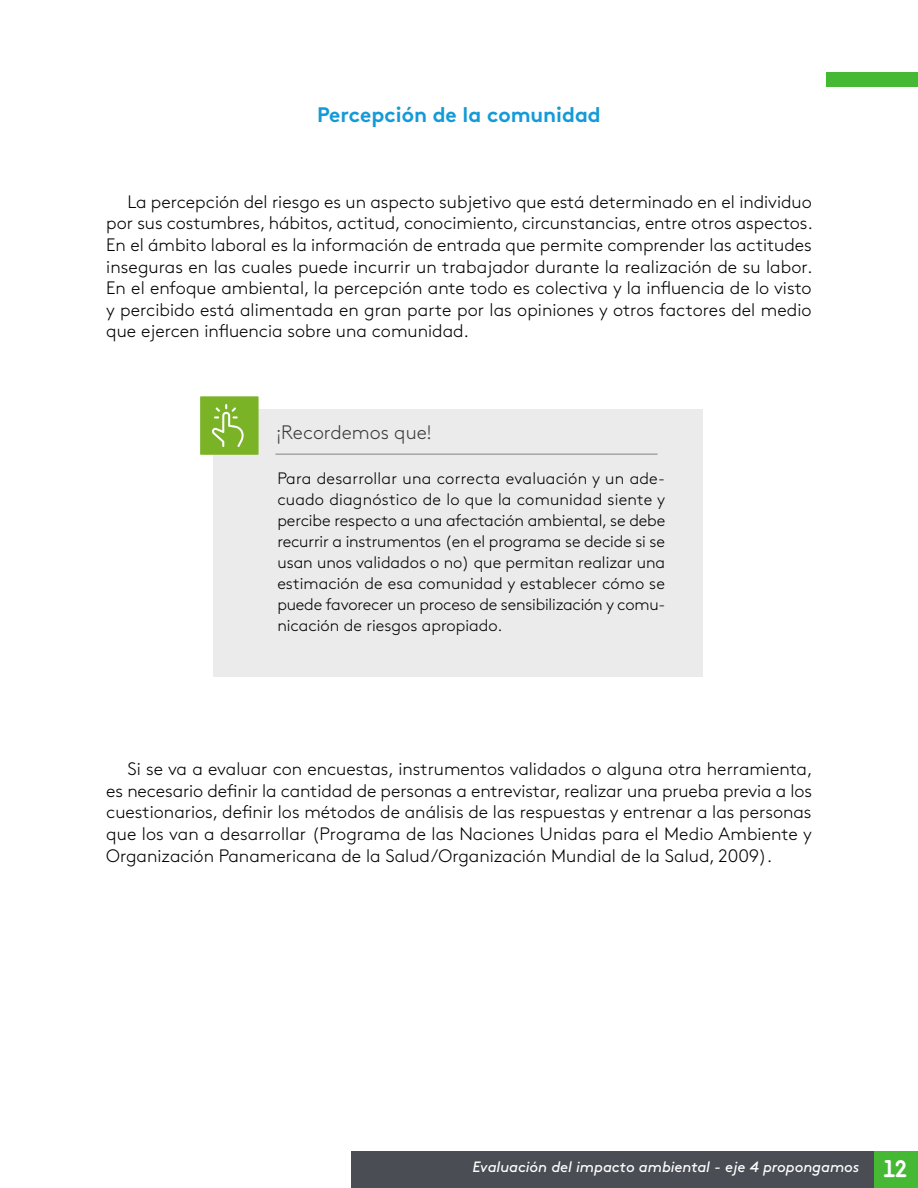
<style>
.page{position:relative;width:918px;height:1188px;background:#fff}
.page>*{position:absolute;margin:0;border:0;box-sizing:border-box;transform-origin:0 0}
.t1{font:21px "Brown Std Bold Alt";color:#149bd7}
.t2{font:300 19.5px "Brown Std";color:#3c3c3b}
.t3{font:300 18px/21.6px "Brown Std";color:#000}
.t4{font:300 16.5px/21px "Brown Std";color:#000;text-align:justify}
.t5{font:italic 15px "Brown Std";letter-spacing:-.005em;color:#fff}
.s1{font-family:"Areandina Voz";font-style:normal;font-size:24px}
</style>
<div class="page">
<div style="left:826px;top:72px;width:92px;height:15px;background:#45b933"></div>
<div style="left:873px;top:1151px;width:45px;height:37px;background:#45b933"></div>
<div style="left:351px;top:1151px;width:522px;height:37px;background:#4a4d54"></div>
<div style="left:214px;top:409px;width:489px;height:268px;background:#ebebeb"></div>
<div style="left:200px;top:396px;width:59px;height:59px;background:#7ab326;border:1px solid #7ab326"></div>
<hr style="left:276px;top:454px;width:381px;height:1px;background:#808287">
<svg style="left:212px;top:404px;width:32px;height:43px"></svg>
<p class="t1" style="left:317px;top:102px;width:285px">Percepción de la comunidad</p>
<p class="t3" style="left:106px;top:191px;width:707px;text-indent:21px">La percepción del riesgo es un aspecto subjetivo que está determinado en el individuo por sus costumbres, hábitos, actitud, conocimiento, circunstancias, entre otros aspectos.<br>En el ámbito laboral es la información de entrada que permite comprender las actitudes inseguras en las cuales puede incurrir un trabajador durante la realización de su labor.<br>En el enfoque ambiental, la percepción ante todo es colectiva y la influencia de lo visto y percibido está alimentada en gran parte por las opiniones y otros factores del medio que ejercen influencia sobre una comunidad.</p>
<p class="t2" style="left:277px;top:422px;width:156px">¡Recordemos que!</p>
<p class="t4" style="left:277px;top:468px;width:390px">Para desarrollar una correcta evaluación y un ade&shy;cuado diagnóstico de lo que la comunidad siente y percibe respecto a una afectación ambiental, se debe recurrir a instrumentos (en el programa se decide si se usan unos validados o no) que permitan realizar una estimación de esa comunidad y establecer cómo se puede favorecer un proceso de sensibilización y comu&shy;nicación de riesgos apropiado.</p>
<p class="t3" style="left:106px;top:758px;width:708px;text-align:justify;text-indent:21px">Si se va a evaluar con encuestas, instrumentos validados o alguna otra herramienta, es necesario definir la cantidad de personas a entrevistar, realizar una prueba previa a los cuestionarios, definir los métodos de análisis de las respuestas y entrenar a las personas que los van a desarrollar (Programa de las Naciones Unidas para el Medio Ambiente y Organización Panamericana de la Salud/Organización Mundial de la Salud, 2009).</p>
<p class="t5" style="left:472px;top:1158px;width:436px">Evaluación del impacto ambiental - eje 4 propongamos <span class="s1">12</span></p>
</div>
